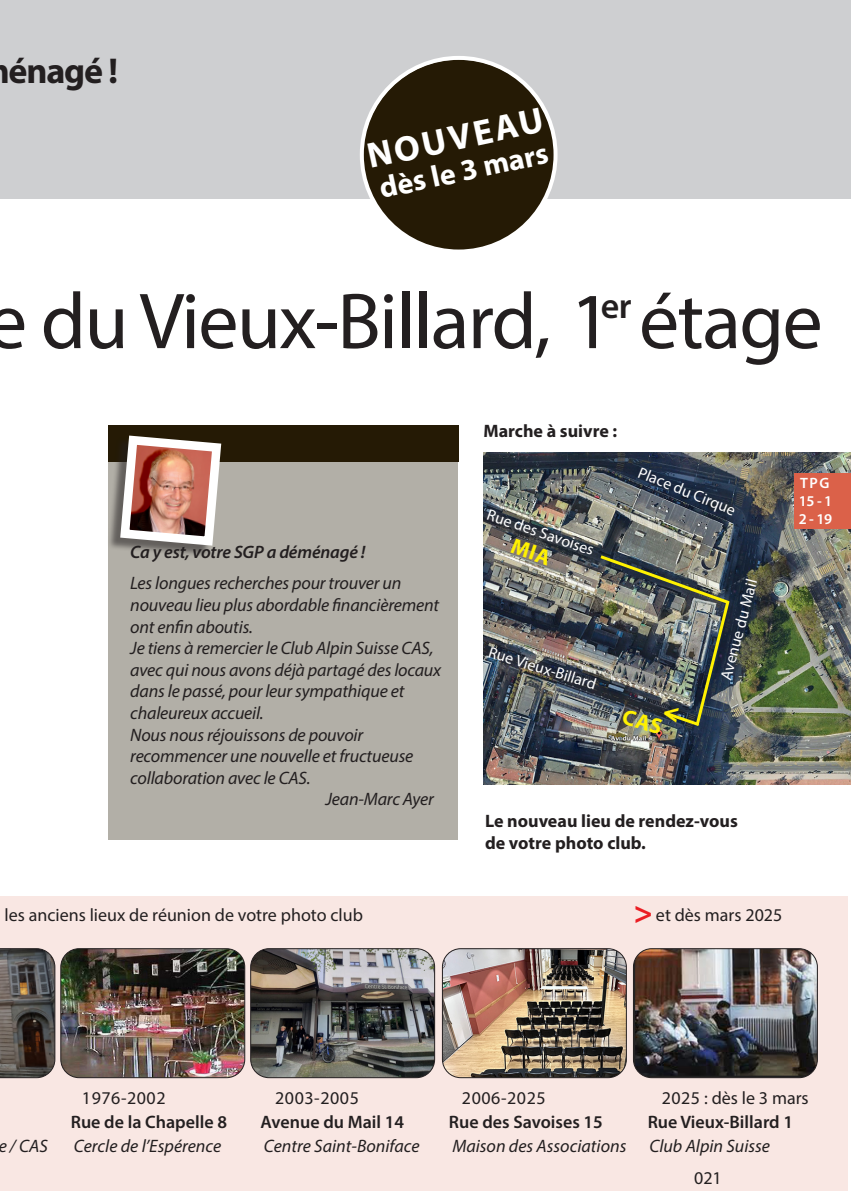
<style>
.page{position:relative;width:851px;height:1191px;background:#fff}
.page>*{position:absolute;margin:0;border:0;box-sizing:border-box;transform-origin:0 0}
.t1{font:80px "Myriad Pro";letter-spacing:-.02em;color:#231f20}
.t2{font:700 36px "Myriad Pro";color:#fff}
.t3{font:700 36px "Myriad Pro";letter-spacing:-.03em;color:#231f20}
.t4{font:600 36px "Myriad Pro";color:#231f20}
.t5{font:700 30px "Myriad Pro";color:#fff}
.t6{font:italic 18px/21.6px "Myriad Pro";letter-spacing:-.01em;color:#231f20}
.t7{font:18px "Myriad Pro";color:#231f20}
.t8{font:600 18px "Myriad Pro";color:#231f20}
.t9{font:700 18px/21.6px "Myriad Pro";color:#231f20}
.t10{font:italic 600 18px "Myriad Pro";letter-spacing:-.01em;color:#231f20}
.t11{font:16px "Myriad Pro";color:#fff}
.t12{font:600 15px "Myriad Pro";letter-spacing:.04em;color:#fff}
.s1{font-weight:700;font-size:32px;color:#eb1d23}
</style>
<div class="page">
<div style="left:0;top:0;width:850px;height:198px;background:#cecfd1"></div>
<div style="left:108px;top:454px;width:349px;height:385px;background:#b2afa7"></div>
<div style="left:0;top:896px;width:848px;height:295px;background:#f9e7e3"></div>
<svg style="left:0;top:948px;width:55px;height:130px;background:#534d4a"></svg>
<img style="left:62px;top:948px;width:183px;height:129px">
<div style="left:60px;top:948px;width:185px;height:130px;border:1px solid #231f20;border-radius:18px"></div>
<div style="left:363px;top:60px;width:191px;height:191px;background:#251a05;border-radius:50%"></div>
<img style="left:483px;top:452px;width:367px;height:332px">
<div style="left:108px;top:425px;width:351px;height:37px;background:#251a05"></div>
<div style="left:360px;top:56px;width:197px;height:197px;border:4px solid #fff;border-radius:50%"></div>
<img style="left:252px;top:948px;width:182px;height:129px">
<div style="left:250px;top:948px;width:185px;height:130px;border:1px solid #231f20;border-radius:18px"></div>
<img style="left:442px;top:948px;width:184px;height:129px">
<div style="left:442px;top:948px;width:184px;height:130px;border:1px solid #231f20;border-radius:18px"></div>
<img style="left:633px;top:948px;width:184px;height:129px">
<div style="left:633px;top:948px;width:184px;height:130px;border:1px solid #231f20;border-radius:18px"></div>
<div style="left:794px;top:473px;width:56px;height:56px;background:#db6149"></div>
<div style="left:107px;top:437px;width:111px;height:120px;background:#231f20;opacity:.55"></div>
<img style="left:115px;top:435px;width:107px;height:115px">
<svg style="left:510px;top:538px;width:42px;height:27px"></svg>
<img style="left:597px;top:553px;width:135px;height:182px">
<h2 class="t3" style="left:8px;top:47px;width:111px">énagé !</h2>
<p class="t2" style="left:362px;top:133px;width:181px;rotate:-12deg">NOUVEAU</p>
<p class="t5" style="left:375px;top:169px;width:173px;rotate:-12deg">dès le 3 mars</p>
<h1 class="t1" style="left:-13px;top:272px;width:837px">e du Vieux-Billard, 1 étage</h1>
<h2 class="t4" style="left:601px;top:283px;width:32px">er</h2>
<p class="t10" style="left:130px;top:540px;width:237px">Ca y est, votre SGP a déménagé !</p>
<p class="t6" style="left:130px;top:572px;width:273px">Les longues recherches pour trouver un</p>
<p class="t6" style="left:130px;top:594px;width:310px">nouveau lieu plus abordable financièrement ont enfin aboutis.</p>
<p class="t6" style="left:130px;top:637px;width:312px">Je tiens à remercier le Club Alpin Suisse CAS, avec qui nous avons déjà partagé des locaux dans le passé, pour leur sympathique et chaleureux accueil.</p>
<p class="t6" style="left:130px;top:723px;width:234px">Nous nous réjouissons de pouvoir</p>
<p class="t6" style="left:130px;top:745px;width:284px">recommencer une nouvelle et fructueuse</p>
<p class="t6" style="left:130px;top:766px;width:182px">collaboration avec le CAS.</p>
<p class="t6" style="left:325px;top:788px;width:110px">Jean-Marc Ayer</p>
<p class="t9" style="left:483px;top:420px;width:135px">Marche à suivre :</p>
<p class="t11" style="left:491px;top:504px;width:113px;rotate:19deg">Rue des Savoises</p>
<p class="t11" style="left:492px;top:642px;width:113px;rotate:17deg">Rue Vieux-Billard</p>
<p class="t11" style="left:642px;top:463px;width:105px;rotate:22deg">Place du Cirque</p>
<p class="t11" style="left:715px;top:677px;width:105px;rotate:-75deg">Avenue du Mail</p>
<p class="t12" style="left:800px;top:474px;width:31px">TPG</p>
<p class="t12" style="left:798px;top:492px;width:35px">15 - 1</p>
<p class="t12" style="left:798px;top:510px;width:35px">2 - 19</p>
<p class="t9" style="left:485px;top:810px;width:254px">Le nouveau lieu de rendez-vous de votre photo club.</p>
<p class="t7" style="left:5px;top:903px;width:360px">les anciens lieux de réunion de votre photo club</p>
<p class="t7" style="left:633px;top:903px;width:150px"><span class="s1">&gt;</span> et dès mars 2025</p>
<p class="t7" style="left:82px;top:1086px;width:85px">1976-2002</p>
<p class="t7" style="left:275px;top:1086px;width:85px">2003-2005</p>
<p class="t7" style="left:462px;top:1086px;width:85px">2006-2025</p>
<p class="t7" style="left:661px;top:1086px;width:148px">2025 : dès le 3 mars</p>
<p class="t8" style="left:71px;top:1110px;width:158px">Rue de la Chapelle 8</p>
<p class="t8" style="left:260px;top:1110px;width:145px">Avenue du Mail 14</p>
<p class="t8" style="left:449px;top:1110px;width:155px">Rue des Savoises 15</p>
<p class="t8" style="left:647px;top:1110px;width:147px">Rue Vieux-Billard 1</p>
<p class="t6" style="left:-2px;top:1134px;width:51px">e / CAS</p>
<p class="t6" style="left:74px;top:1134px;width:149px">Cercle de l’Espérence</p>
<p class="t6" style="left:264px;top:1134px;width:157px">Centre Saint-Boniface</p>
<p class="t6" style="left:452px;top:1134px;width:175px">Maison des Associations</p>
<p class="t6" style="left:649px;top:1134px;width:122px">Club Alpin Suisse</p>
<p class="t7" style="left:694px;top:1167px;width:29px">021</p>
</div>
